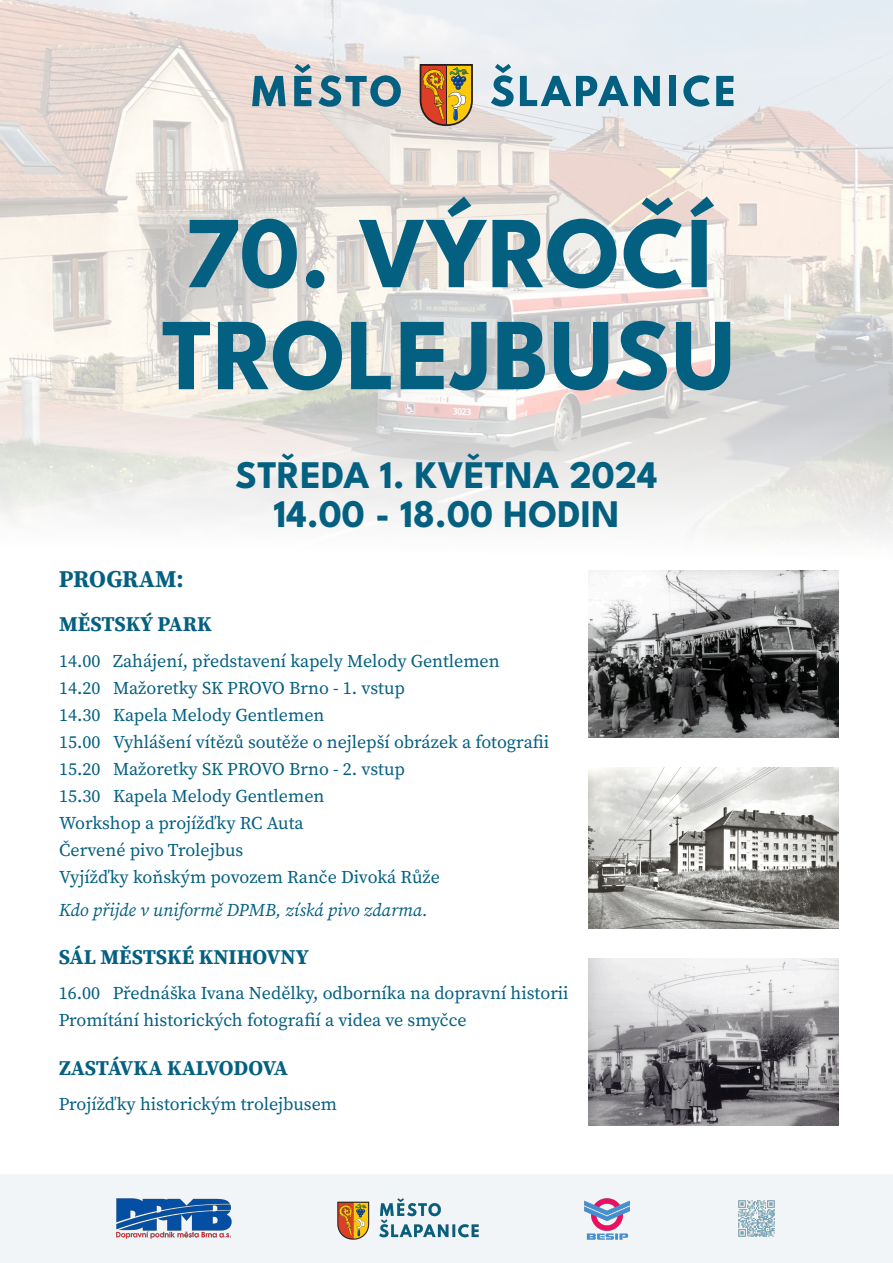
<style>
.page{position:relative;width:893px;height:1263px;background:#fff}
.page>*{position:absolute;margin:0;border:0;box-sizing:border-box;transform-origin:0 0}
.t1{font:700 102px/102px "League Spartan";color:#046081}
.t2{font:700 39px/39px "League Spartan";color:#046081;text-align:center}
.t3{font:700 24px "Source Serif Pro";letter-spacing:-.005em;color:#046081}
.t4{font:700 21px "Source Serif Pro";letter-spacing:-.005em;color:#046081}
.t5{font:18px/27px "Source Serif Pro";color:#046081}
.t6{font:italic 18px "Source Serif Pro";color:#046081}
</style>
<div class="page">
<div style="left:0;top:1174px;width:893px;height:89px;background:#f2f5f7"></div>
<img style="left:0;top:0;width:893px;height:537px">
<img style="left:588px;top:959px;width:251px;height:167px">
<img style="left:588px;top:768px;width:251px;height:161px">
<svg style="left:420px;top:64px;width:53px;height:62px;background:#be8235"></svg>
<hr style="left:446px;top:66px;width:1px;height:58px;background:#231f20">
<svg style="left:491px;top:64px;width:23px;height:43px"></svg>
<svg style="left:520px;top:76px;width:140px;height:30px;background:#75a6b8"></svg>
<div style="left:669px;top:76px;width:7px;height:30px;background:#046081"></div>
<svg style="left:683px;top:75px;width:27px;height:32px"></svg>
<svg style="left:716px;top:76px;width:18px;height:30px"></svg>
<svg style="left:252px;top:76px;width:34px;height:30px"></svg>
<svg style="left:294px;top:64px;width:18px;height:42px"></svg>
<svg style="left:318px;top:75px;width:83px;height:32px;background:#7ea2ad"></svg>
<img style="left:738px;top:1200px;width:37px;height:37px">
<img style="left:588px;top:570px;width:251px;height:168px">
<img style="left:338px;top:1198px;width:141px;height:41px">
<img style="left:584px;top:1198px;width:46px;height:41px">
<img style="left:116px;top:1198px;width:116px;height:41px">
<h1 class="t1" style="left:162px;top:212px;width:576px">70. VÝROČÍ<br>TROLEJBUSU</h1>
<h3 class="t3" style="left:59px;top:565px;width:127px">PROGRAM:</h3>
<p class="t4" style="left:59px;top:612px;width:154px">MĚSTSKÝ PARK</p>
<h2 class="t2" style="left:236px;top:460px;width:424px">STŘEDA 1. KVĚTNA 2024<br>14.00 - 18.00 HODIN</h2>
<p class="t5" style="left:59px;top:648px;width:492px">14.00 Zahájení, představení kapely Melody Gentlemen<br>14.20 Mažoretky SK PROVO Brno - 1. vstup<br>14.30 Kapela Melody Gentlemen<br>15.00 Vyhlášení vítězů soutěže o nejlepší obrázek a fotografii 15.20 Mažoretky SK PROVO Brno - 2. vstup<br>15.30 Kapela Melody Gentlemen<br>Workshop a projížďky RC Auta<br>Červené pivo Trolejbus<br>Vyjížďky koňským povozem Ranče Divoká Růže</p>
<p class="t6" style="left:59px;top:899px;width:371px">Kdo přijde v uniformě DPMB, získá pivo zdarma.</p>
<p class="t4" style="left:59px;top:945px;width:252px">SÁL MĚSTSKÉ KNIHOVNY</p>
<p class="t5" style="left:59px;top:981px;width:511px">16.00 Přednáška Ivana Nedělky, odborníka na dopravní historii<br>Promítání historických fotografií a videa ve smyčce</p>
<p class="t4" style="left:59px;top:1056px;width:231px">ZASTÁVKA KALVODOVA</p>
<p class="t5" style="left:59px;top:1091px;width:280px">Projížďky historickým trolejbusem</p>
</div>
